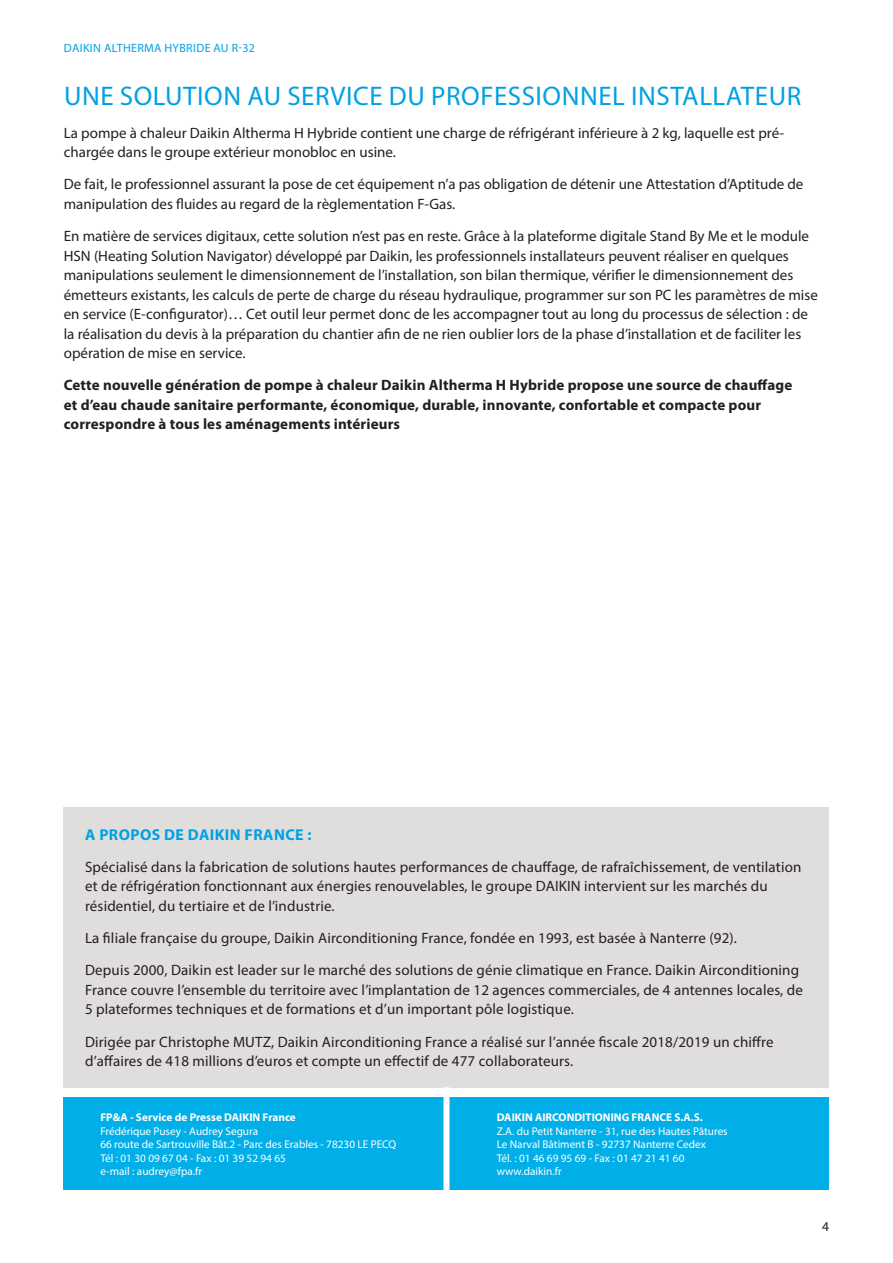
<style>
.page{position:relative;width:893px;height:1263px;background:#fff}
.page>*{position:absolute;margin:0;border:0;box-sizing:border-box;transform-origin:0 0}
.Normal_wrd_1{font:27px "Myriad Pro";letter-spacing:.02em;color:#00a1e3}
.t1{font:700 15.75px "Myriad Pro";letter-spacing:.03em;color:#00a1e3}
.Normal_wrd_1-2{font:15px/19.5px "Myriad Pro";color:#231f20}
.Normal_wrd_1-3{font:700 15px/19.5px "Myriad Pro";letter-spacing:.01em;color:#231f20}
.t2{font:13.5px "Myriad Pro";color:#231f20}
.t3{font:12px "Myriad Pro";letter-spacing:.03em;color:#00a1e3}
.t4{font:11.25px "Myriad Pro";color:#fff}
.t5{font:700 11.25px "Myriad Pro";color:#fff}
</style>
<div class="page">
<div style="left:64px;top:806px;width:765px;height:281px;background:#e0dedc"></div>
<div style="left:64px;top:1098px;width:765px;height:92px;background:#00aee8"></div>
<div style="left:443px;top:1087px;width:6px;height:119px;background:#fff"></div>
<p class="t3" style="left:64px;top:40px;width:193px">DAIKIN ALTHERMA HYBRIDE AU R-32</p>
<p class="Normal_wrd_1" style="left:64px;top:80px;width:739px">UNE SOLUTION AU SERVICE DU PROFESSIONNEL INSTALLATEUR</p>
<p class="Normal_wrd_1-2" style="left:64px;top:123px;width:722px">La pompe à chaleur Daikin Altherma H Hybride contient une charge de réfrigérant inférieure à 2 kg, laquelle est pré&shy;chargée dans le groupe extérieur monobloc en usine.</p>
<p class="Normal_wrd_1-2" style="left:64px;top:174px;width:741px">De fait, le professionnel assurant la pose de cet équipement n’a pas obligation de détenir une Attestation d’Aptitude de manipulation des fluides au regard de la règlementation F-Gas.</p>
<p class="Normal_wrd_1-2" style="left:64px;top:226px;width:756px">En matière de services digitaux, cette solution n’est pas en reste. Grâce à la plateforme digitale Stand By Me et le module HSN (Heating Solution Navigator) développé par Daikin, les professionnels installateurs peuvent réaliser en quelques manipulations seulement le dimensionnement de l’installation, son bilan thermique, vérifier le dimensionnement des émetteurs existants, les calculs de perte de charge du réseau hydraulique, programmer sur son PC les paramètres de mise en service (E-configurator)… Cet outil leur permet donc de les accompagner tout au long du processus de sélection : de la réalisation du devis à la préparation du chantier afin de ne rien oublier lors de la phase d’installation et de faciliter les opération de mise en service.</p>
<p class="Normal_wrd_1-3" style="left:64px;top:375px;width:730px">Cette nouvelle génération de pompe à chaleur Daikin Altherma H Hybride propose une source de chauffage et d’eau chaude sanitaire performante, économique, durable, innovante, confortable et compacte pour correspondre à tous les aménagements intérieurs</p>
<p class="t1" style="left:85px;top:824px;width:228px">A PROPOS DE DAIKIN FRANCE :</p>
<p class="Normal_wrd_1-2" style="left:85px;top:857px;width:718px">Spécialisé dans la fabrication de solutions hautes performances de chauffage, de rafraîchissement, de ventilation et de réfrigération fonctionnant aux énergies renouvelables, le groupe DAIKIN intervient sur les marchés du résidentiel, du tertiaire et de l’industrie.</p>
<p class="Normal_wrd_1-2" style="left:85px;top:928px;width:653px">La filiale française du groupe, Daikin Airconditioning France, fondée en 1993, est basée à Nanterre (92).</p>
<p class="Normal_wrd_1-2" style="left:85px;top:960px;width:719px">Depuis 2000, Daikin est leader sur le marché des solutions de génie climatique en France. Daikin Airconditioning<br>France couvre l’ensemble du territoire avec l’implantation de 12 agences commerciales, de 4 antennes locales, de<br>5 plateformes techniques et de formations et d’un important pôle logistique.</p>
<p class="Normal_wrd_1-2" style="left:85px;top:1032px;width:690px">Dirigée par Christophe MUTZ, Daikin Airconditioning France a réalisé sur l’année fiscale 2018/2019 un chiffre d’affaires de 418 millions d’euros et compte un effectif de 477 collaborateurs.</p>
<p class="t5" style="left:100px;top:1110px;width:197px">FP&amp;A - Service de Presse DAIKIN France</p>
<p class="t4" style="left:100px;top:1124px;width:159px">Frédérique Pusey - Audrey Segura</p>
<p class="t4" style="left:100px;top:1137px;width:297px">66 route de Sartrouville Bât.2 - Parc des Erables - 78230 LE PECQ</p>
<p class="t4" style="left:100px;top:1151px;width:187px">Tél : 01 30 09 67 04 - Fax : 01 39 52 94 65</p>
<p class="t4" style="left:100px;top:1164px;width:103px">e-mail : audrey@fpa.fr</p>
<p class="t5" style="left:497px;top:1110px;width:208px">DAIKIN AIRCONDITIONING FRANCE S.A.S.</p>
<p class="t4" style="left:497px;top:1124px;width:233px">Z.A. du Petit Nanterre - 31, rue des Hautes Pâtures</p>
<p class="t4" style="left:497px;top:1137px;width:211px">Le Narval Bâtiment B - 92737 Nanterre Cedex</p>
<p class="t4" style="left:497px;top:1151px;width:189px">Tél. : 01 46 69 95 69 - Fax : 01 47 21 41 60</p>
<p class="t4" style="left:497px;top:1164px;width:67px">www.daikin.fr</p>
<p class="t2" style="left:822px;top:1218px;width:8px">4</p>
</div>
